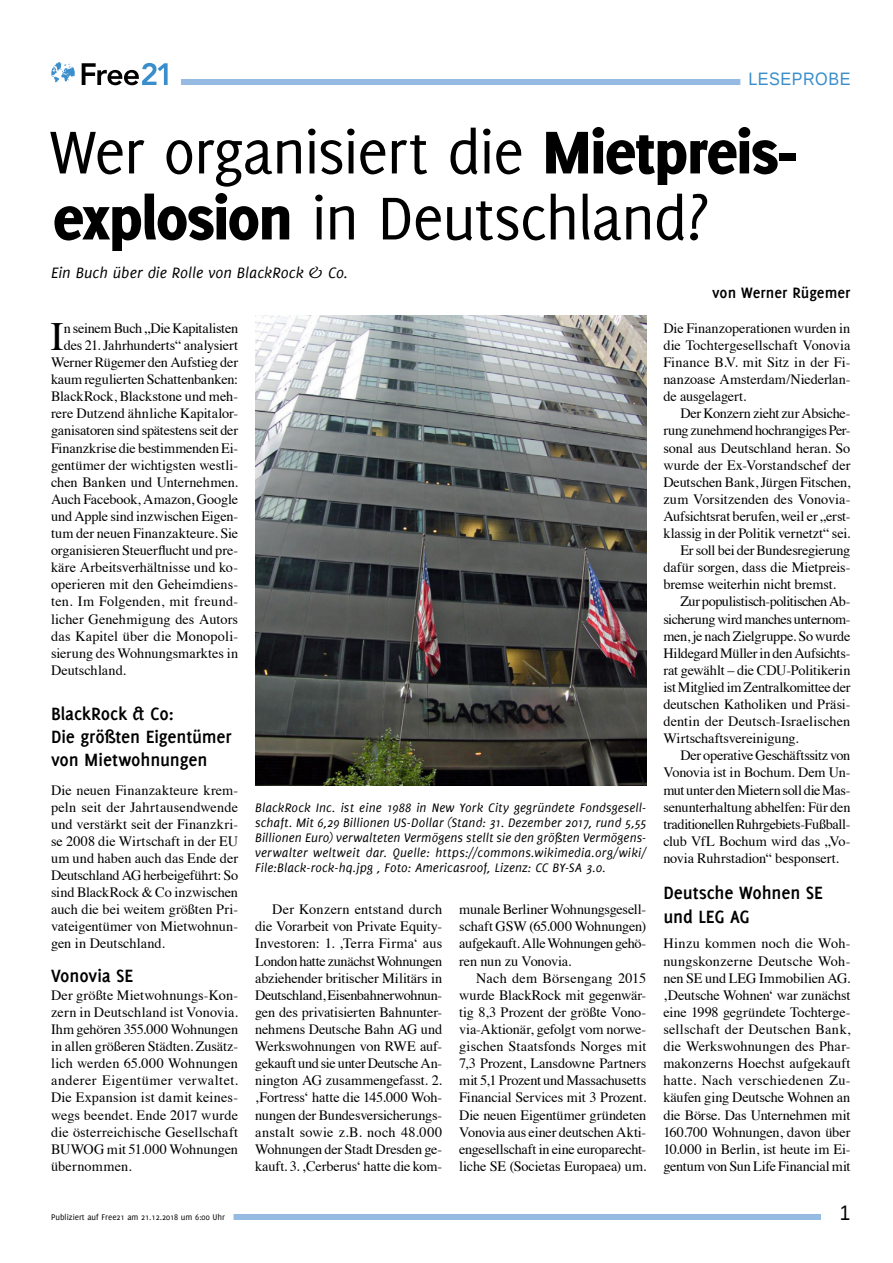
<style>
.page{position:relative;width:893px;height:1263px;background:#fff}
.page>*{position:absolute;margin:0;border:0;box-sizing:border-box;transform-origin:0 0}
.t1{font:66px/66px "Delicious";letter-spacing:-.025em;color:#000}
.t2{font:40.05px "Times";color:#000}
.t3{font:21px "Liberation Sans";color:#000;scale:.9 1}
.t4{font:700 19.5px/23.4px "Delicious";letter-spacing:-.005em;color:#000}
.t5{font:18px "Liberation Sans";letter-spacing:.03em;color:#3a8ecb;scale:.9 1}
.t6{font:italic 16.5px "Delicious";letter-spacing:.005em;color:#000}
.t7{font:700 16.5px "Delicious";color:#000}
.t8{font:14.25px/17.1px "Times";letter-spacing:-.01em;color:#000;text-align:justify}
.t9{font:14.25px "Times";letter-spacing:-.035em;color:#000}
.t10{font:14.25px "Times";letter-spacing:-.03em;color:#000}
.t11{font:14.25px "Times";letter-spacing:.01em;color:#000}
.t12{font:14.25px "Times";letter-spacing:.015em;color:#000}
.t13{font:italic 13.5px/15px "Delicious";letter-spacing:.01em;color:#000;text-align:justify}
.t14{font:9px "Delicious";color:#000}
.s1{font-weight:800}
</style>
<div class="page">
<div style="left:181px;top:79px;width:669px;height:6px;background:#95bbe2"></div>
<div style="left:55px;top:1214px;width:766px;height:6px;background:#95bbe2"></div>
<div style="left:43px;top:1211px;width:191px;height:12px;background:#fff"></div>
<div style="left:740px;top:74px;width:119px;height:15px;background:#fff"></div>
<svg style="left:82px;top:63px;width:86px;height:22px"></svg>
<svg style="left:51px;top:62px;width:24px;height:20px"></svg>
<img style="left:255px;top:316px;width:391px;height:469px">
<p class="t5" style="left:748px;top:69px;width:115px">LESEPROBE</p>
<h1 class="t1" style="left:50px;top:118px;width:750px">Wer organisiert die <span class="s1">Mietpreis&shy;explosion</span> in Deutschland?</h1>
<p class="t6" style="left:51px;top:264px;width:299px">Ein Buch über die Rolle von BlackRock &amp; Co.</p>
<p class="t7" style="left:712px;top:283px;width:140px">von Werner Rügemer</p>
<h2 class="t2" style="left:50px;top:299px;width:15px">I</h2>
<p class="t8" style="left:64px;top:318px;width:176px">n seinem Buch „Die Kapitalisten</p>
<p class="t8" style="left:64px;top:335px;width:176px">des 21. Jahrhunderts“ analysiert</p>
<p class="t8" style="left:51px;top:352px;width:189px">Werner Rügemer den Aufstieg der</p>
<p class="t8" style="left:51px;top:370px;width:189px">kaum regulierten Schattenbanken:</p>
<p class="t8" style="left:51px;top:387px;width:189px">BlackRock, Blackstone und meh-</p>
<p class="t8" style="left:51px;top:404px;width:189px">rere Dutzend ähnliche Kapitalor-</p>
<p class="t8" style="left:51px;top:421px;width:189px">ganisatoren sind spätestens seit der</p>
<p class="t8" style="left:51px;top:438px;width:189px">Finanzkrise die bestimmenden Ei-</p>
<p class="t8" style="left:51px;top:455px;width:189px">gentümer der wichtigsten westli-</p>
<p class="t8" style="left:51px;top:472px;width:189px">chen Banken und Unternehmen.</p>
<p class="t8" style="left:51px;top:489px;width:189px">Auch Facebook, Amazon, Google</p>
<p class="t8" style="left:51px;top:506px;width:189px">und Apple sind inzwischen Eigen-</p>
<p class="t8" style="left:51px;top:523px;width:189px">tum der neuen Finanzakteure. Sie</p>
<p class="t8" style="left:51px;top:541px;width:189px">organisieren Steuerflucht und pre-</p>
<p class="t8" style="left:51px;top:558px;width:189px">käre Arbeitsverhältnisse und ko-</p>
<p class="t8" style="left:51px;top:575px;width:189px">operieren mit den Geheimdiens-</p>
<p class="t12" style="left:51px;top:588px;width:189px">ten. Im Folgenden, mit freund-</p>
<p class="t8" style="left:51px;top:609px;width:189px">licher Genehmigung des Autors</p>
<p class="t11" style="left:51px;top:622px;width:189px">das Kapitel über die Monopoli-</p>
<p class="t8" style="left:51px;top:643px;width:189px">sierung des Wohnungsmarktes in</p>
<p class="t8" style="left:51px;top:660px;width:77px">Deutschland.</p>
<h3 class="t4" style="left:51px;top:701px;width:182px">BlackRock &amp; Co:<br>Die größten Eigentümer von Mietwohnungen</h3>
<p class="t8" style="left:51px;top:780px;width:189px">Die neuen Finanzakteure krem&shy;peln seit der Jahrtausendwende und verstärkt seit der Finanzkri&shy;se 2008 die Wirtschaft in der EU um und haben auch das Ende der Deutschland AG herbeigeführt: So sind BlackRock &amp; Co inzwischen auch die bei weitem größten Pri&shy;vateigentümer von Mietwohnun&shy;gen in Deutschland.</p>
<h3 class="t4" style="left:51px;top:964px;width:84px">Vonovia SE</h3>
<p class="t8" style="left:51px;top:985px;width:189px">Der größte Mietwohnungs-Kon&shy;zern in Deutschland ist Vonovia.<br>Ihm gehören 355.000 Wohnungen in allen größeren Städten. Zusätz&shy;lich werden 65.000 Wohnungen anderer Eigentümer verwaltet.<br>Die Expansion ist damit keines&shy;wegs beendet. Ende 2017 wurde die österreichische Gesellschaft BUWOG mit 51.000 Wohnungen übernommen.</p>
<p class="t13" style="left:255px;top:800px;width:393px">BlackRock Inc. ist eine 1988 in New York City gegründete Fondsgesell&shy;schaft. Mit 6,29 Billionen US-Dollar (Stand: 31. Dezember 2017, rund 5,55<br>Billionen Euro) verwalteten Vermögens stellt sie den größten Vermögens&shy;verwalter weltweit dar. Quelle: https://commons.wikimedia.org/wiki/ File:Black-rock-hq.jpg , Foto: Americasroof, Lizenz: CC BY-SA 3.0.</p>
<p class="t8" style="left:255px;top:900px;width:189px;text-indent:17px">Der Konzern entstand durch die Vorarbeit von Private Equity-Investoren: 1. ‚Terra Firma‘ aus London hatte zunächst Wohnungen abziehender britischer Militärs in Deutschland, Eisenbahnerwohnun&shy;gen des privatisierten Bahnunter&shy;nehmens Deutsche Bahn AG und Werkswohnungen von RWE auf&shy;gekauft und sie unter Deutsche An&shy;nington AG zusammengefasst. 2. ‚Fortress‘ hatte die 145.000 Woh&shy;nungen der Bundesversicherungs&shy;anstalt sowie z.B. noch 48.000<br>Wohnungen der Stadt Dresden ge&shy;kauft. 3. ‚Cerberus‘ hatte die kom-</p>
<p class="t8" style="left:459px;top:900px;width:189px">munale Berliner Wohnungsgesell&shy;schaft GSW (65.000 Wohnungen) aufgekauft. Alle Wohnungen gehö&shy;ren nun zu Vonovia.</p>
<p class="t8" style="left:459px;top:968px;width:189px;text-indent:17px">Nach dem Börsengang 2015 wurde BlackRock mit gegenwär&shy;tig 8,3 Prozent der größte Vono&shy;via-Aktionär, gefolgt vom norwe&shy;gischen Staatsfonds Norges mit 7,3 Prozent, Lansdowne Partners mit 5,1 Prozent und Massachusetts Financial Services mit 3 Prozent.<br>Die neuen Eigentümer gründeten Vonovia aus einer deutschen Akti&shy;engesellschaft in eine europarecht&shy;liche SE (Societas Europaea) um.</p>
<p class="t8" style="left:663px;top:318px;width:189px">Die Finanzoperationen wurden in die Tochtergesellschaft Vonovia Finance B.V. mit Sitz in der Fi&shy;nanzoase Amsterdam/Niederlan&shy;de ausgelagert.</p>
<p class="t8" style="left:680px;top:404px;width:172px">Der Konzern zieht zur Absiche-</p>
<p class="t10" style="left:663px;top:417px;width:189px">rung zunehmend hochrangiges Per-</p>
<p class="t8" style="left:663px;top:438px;width:189px">sonal aus Deutschland heran. So</p>
<p class="t8" style="left:663px;top:455px;width:189px">wurde der Ex-Vorstandschef der</p>
<p class="t8" style="left:663px;top:472px;width:189px">Deutschen Bank, Jürgen Fitschen,</p>
<p class="t8" style="left:663px;top:489px;width:189px">zum Vorsitzenden des Vonovia-</p>
<p class="t8" style="left:663px;top:506px;width:189px">Aufsichtsrat berufen, weil er „erst-</p>
<p class="t8" style="left:663px;top:523px;width:189px">klassig in der Politik vernetzt“ sei.</p>
<p class="t8" style="left:680px;top:541px;width:172px">Er soll bei der Bundesregierung</p>
<p class="t8" style="left:663px;top:558px;width:189px">dafür sorgen, dass die Mietpreis-</p>
<p class="t8" style="left:663px;top:575px;width:174px">bremse weiterhin nicht bremst.</p>
<p class="t9" style="left:680px;top:588px;width:172px">Zur populistisch-politischen Ab-</p>
<p class="t10" style="left:663px;top:605px;width:189px">sicherung wird manches unternom-</p>
<p class="t8" style="left:663px;top:626px;width:189px">men, je nach Zielgruppe. So wurde</p>
<p class="t8" style="left:663px;top:643px;width:189px">Hildegard Müller in den Aufsichts-</p>
<p class="t8" style="left:663px;top:660px;width:189px">rat gewählt – die CDU-Politikerin</p>
<p class="t8" style="left:663px;top:677px;width:189px">ist Mitglied im Zentralkomittee der</p>
<p class="t8" style="left:663px;top:694px;width:189px">deutschen Katholiken und Präsi-</p>
<p class="t11" style="left:663px;top:708px;width:189px">dentin der Deutsch-Israelischen</p>
<p class="t8" style="left:663px;top:729px;width:137px">Wirtschaftsvereinigung.</p>
<p class="t8" style="left:680px;top:746px;width:172px">Der operative Geschäftssitz von</p>
<p class="t8" style="left:663px;top:763px;width:189px">Vonovia ist in Bochum. Dem Un-</p>
<p class="t8" style="left:663px;top:780px;width:189px">mut unter den Mietern soll die Mas-</p>
<p class="t8" style="left:663px;top:797px;width:189px">senunterhaltung abhelfen: Für den</p>
<p class="t9" style="left:663px;top:811px;width:189px">traditionellen Ruhrgebiets-Fußball-</p>
<p class="t8" style="left:663px;top:831px;width:189px">club VfL Bochum wird das „Vo-</p>
<p class="t8" style="left:663px;top:848px;width:177px">novia Ruhrstadion“ besponsert.</p>
<h3 class="t4" style="left:663px;top:881px;width:161px">Deutsche Wohnen SE und LEG AG</h3>
<p class="t8" style="left:663px;top:934px;width:189px">Hinzu kommen noch die Woh&shy;nungskonzerne Deutsche Woh&shy;nen SE und LEG Immobilien AG. ‚Deutsche Wohnen‘ war zunächst eine 1998 gegründete Tochterge&shy;sellschaft der Deutschen Bank, die Werkswohnungen des Phar&shy;makonzerns Hoechst aufgekauft hatte. Nach verschiedenen Zu&shy;käufen ging Deutsche Wohnen an die Börse. Das Unternehmen mit 160.700 Wohnungen, davon über 10.000 in Berlin, ist heute im Ei&shy;gentum von Sun Life Financial mit</p>
<p class="t14" style="left:51px;top:1211px;width:175px">Publiziert auf Free21 am 21.12.2018 um 6:00 Uhr</p>
<h3 class="t3" style="left:840px;top:1201px;width:13px">1</h3>
</div>
